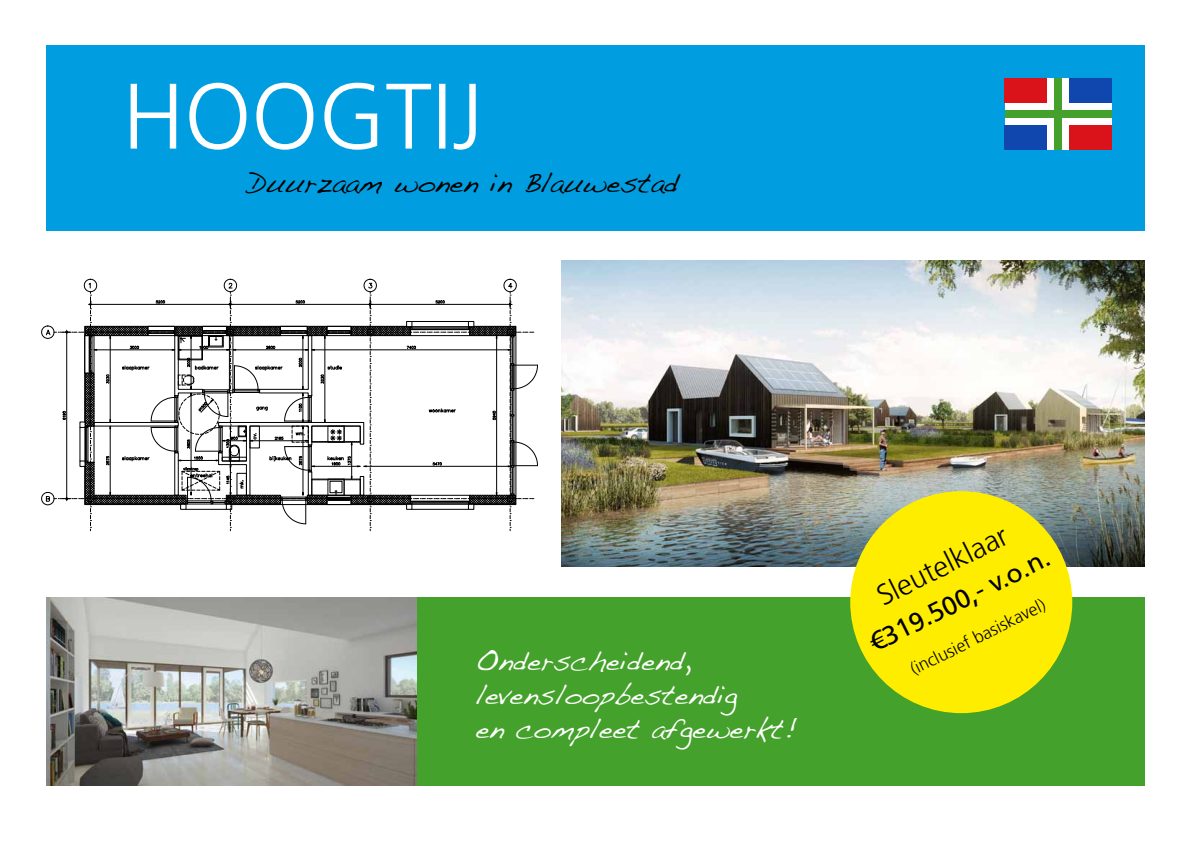
<style>
.page{position:relative;width:1191px;height:842px;background:#fff}
.page>*{position:absolute;margin:0;border:0;box-sizing:border-box;transform-origin:0 0}
.t1{font:300 29.2px "Frutiger LT";color:#000}
.t2{font:28px/33.6px "Handwriting Dakota";color:#fff}
.t3{font:28px "Handwriting Dakota";color:#000}
.t4{font:26.2px "Frutiger LT";color:#000}
.t5{font:300 17.5px "Frutiger LT";color:#000}
</style>
<div class="page">
<div style="left:46px;top:45px;width:1098px;height:185px;background:#009ee0"></div>
<img style="left:561px;top:261px;width:583px;height:306px">
<svg style="left:131px;top:83px;width:345px;height:67px"></svg>
<div style="left:371px;top:597px;width:773px;height:188px;background:#44a12b"></div>
<div style="left:850px;top:491px;width:222px;height:222px;background:#ffed00;border-radius:50%"></div>
<img style="left:46px;top:597px;width:371px;height:188px">
<svg style="left:89px;top:260px;width:490px;height:279px"></svg>
<svg style="left:41px;top:279px;width:496px;height:252px"></svg>
<div style="left:1004px;top:79px;width:107px;height:71px;background:#fff"></div>
<div style="left:1004px;top:79px;width:43px;height:24px;background:#da121a"></div>
<div style="left:1004px;top:110px;width:107px;height:8px;background:#44a12b"></div>
<div style="left:1054px;top:79px;width:8px;height:71px;background:#44a12b"></div>
<div style="left:1069px;top:126px;width:42px;height:24px;background:#da121a"></div>
<div style="left:1069px;top:79px;width:42px;height:24px;background:#0f47af"></div>
<div style="left:1004px;top:126px;width:43px;height:24px;background:#0f47af"></div>
<p class="t3" style="left:247px;top:166px;width:433px">Duurzaam wonen in Blauwestad</p>
<p class="t2" style="left:476px;top:644px;width:217px">Onderscheidend,</p>
<p class="t2" style="left:476px;top:678px;width:323px">levensloopbestendig<br>en compleet afgewerkt!</p>
<p class="t1" style="left:871px;top:582px;width:144px;rotate:-26deg">Sleutelklaar</p>
<p class="t4" style="left:864px;top:629px;width:199px;rotate:-26deg">€319.500,- v.o.n.</p>
<p class="t5" style="left:907px;top:662px;width:150px;rotate:-27deg">(inclusief basiskavel)</p>
</div>
